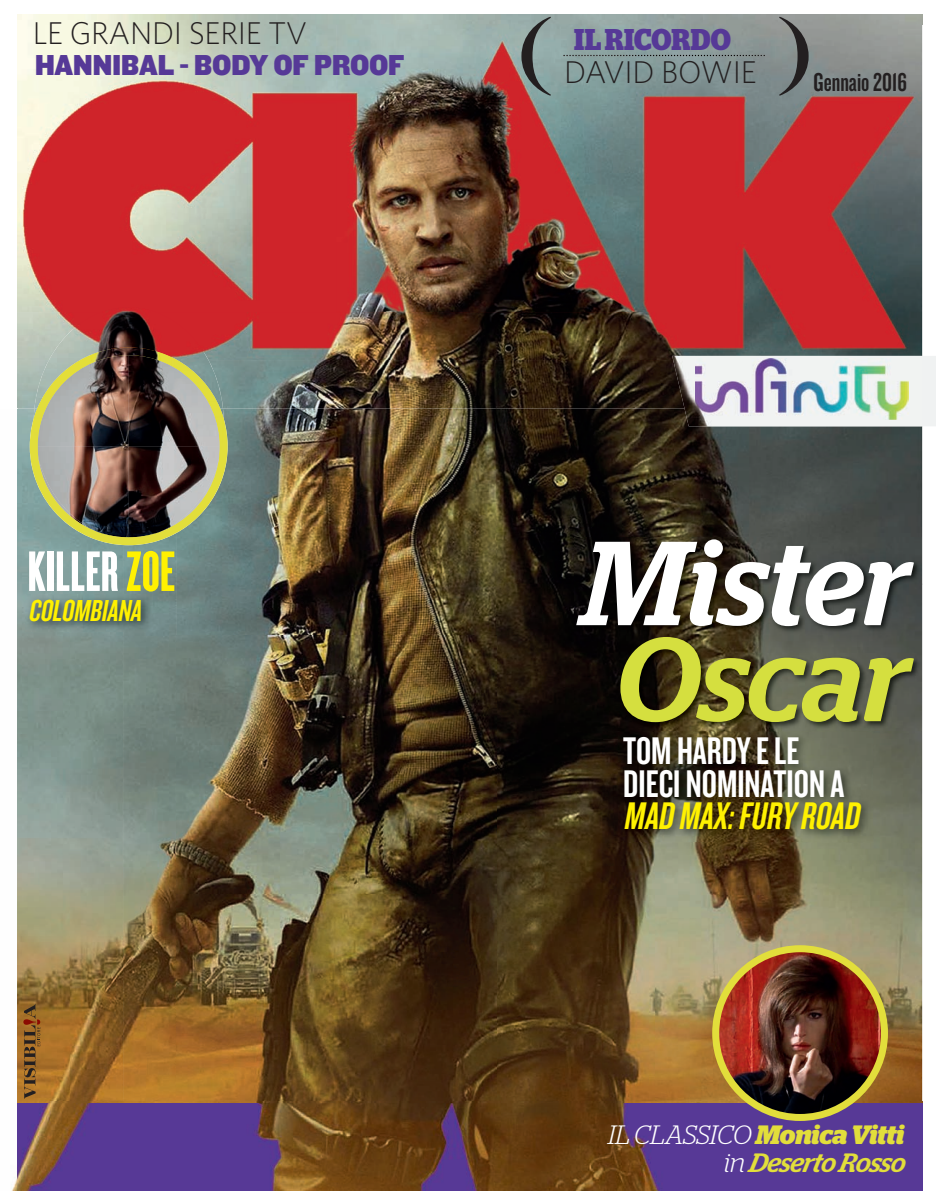
<style>
.page{position:relative;width:936px;height:1191px;background:#fff}
.page>*{position:absolute;margin:0;border:0;box-sizing:border-box;transform-origin:0 0}
.t1{font:italic 500 119.1px "Stag";color:#fff}
.t2{font:italic 500 119.1px "Stag";letter-spacing:-.005em;color:#d5df3f}
.t3{font:700 85.05px "Chronicle Display";color:#231f20}
.t4{font:59.25px "Cyclone Layers Background";letter-spacing:.01em;color:#fff}
.t5{font:40.05px/32.5px "Knockout 48 Featherweight";color:#fff}
.t6{font:italic 40.05px "Knockout 48 Featherweight";color:#fff101}
.t7{font:300 31.5px "Whitney";letter-spacing:-.01em;color:#231f20}
.t8{font:italic 31.5px "Knockout 48 Featherweight";color:#fff101}
.t9{font:30px "Knockout 72 Full Cruiserwt";letter-spacing:-.02em;color:#563997;scale:.87 1}
.t10{font:700 30px "Stag";letter-spacing:.01em;color:#563997;scale:.9 1}
.t11{font:26.85px "Knockout 48 Featherweight";color:#231f20}
.t12{font:italic 300 26.55px/27.6px "Stag";color:#fff;text-align:right}
.s1{color:#fff101}
.s2{font-weight:700;color:#e2de3b}
.s3{font-weight:500;color:#e2de3b}
</style>
<div class="page">
<svg style="left:922px;top:356px;width:13px;height:70px"></svg>
<img style="left:17px;top:1101px;width:905px;height:90px">
<img style="left:17px;top:15px;width:905px;height:345px">
<img style="left:17px;top:408px;width:53px;height:693px">
<img style="left:177px;top:408px;width:319px;height:693px">
<img style="left:496px;top:408px;width:426px;height:176px">
<img style="left:70px;top:545px;width:53px;height:556px">
<img style="left:123px;top:545px;width:54px;height:556px">
<img style="left:496px;top:584px;width:106px;height:517px">
<img style="left:869px;top:584px;width:53px;height:517px">
<img style="left:602px;top:730px;width:267px;height:9px">
<img style="left:602px;top:739px;width:53px;height:362px">
<img style="left:655px;top:841px;width:214px;height:260px">
<img style="left:227px;top:360px;width:445px;height:48px">
<img style="left:672px;top:356px;width:250px;height:70px">
<img style="left:695px;top:358px;width:212px;height:62px">
<img style="left:712px;top:945px;width:175px;height:176px">
<img style="left:574px;top:538px;width:347px;height:192px">
<img style="left:618px;top:732px;width:254px;height:109px">
<img style="left:26px;top:594px;width:126px;height:37px">
<svg style="left:30px;top:347px;width:197px;height:198px;background:#95aa83"></svg>
<img style="left:563px;top:55px;width:201px;height:1px">
<svg style="left:23px;top:1003px;width:17px;height:96px;background:#865925"></svg>
<img style="left:50px;top:307px;width:126px;height:40px">
<img style="left:176px;top:322px;width:47px;height:37px">
<img style="left:34px;top:358px;width:4px;height:37px">
<img style="left:38px;top:355px;width:182px;height:182px">
<img style="left:44px;top:347px;width:132px;height:48px">
<img style="left:176px;top:359px;width:48px;height:100px">
<img style="left:34px;top:395px;width:19px;height:64px">
<img style="left:99px;top:532px;width:60px;height:6px">
<svg style="left:779px;top:17px;width:29px;height:79px;background:#889191"></svg>
<p class="t7" style="left:33px;top:12px;width:276px">LE GRANDI SERIE TV</p>
<p class="t9" style="left:35px;top:46px;width:426px">HANNIBAL - BODY OF PROOF</p>
<h2 class="t3" style="left:515px;top:-17px;width:34px">(</h2>
<p class="t10" style="left:574px;top:22px;width:175px">IL RICORDO</p>
<p class="t7" style="left:564px;top:51px;width:194px">DAVID BOWIE</p>
<p class="t11" style="left:813px;top:65px;width:95px">Gennaio 2016</p>
<h3 class="t4" style="left:28px;top:531px;width:149px">KILLER <span class="s1">ZOE</span></h3>
<p class="t8" style="left:28px;top:590px;width:121px">COLOMBIANA</p>
<h1 class="t1" style="left:582px;top:513px;width:328px">Mister</h1>
<h1 class="t2" style="left:616px;top:609px;width:293px">Oscar</h1>
<h3 class="t5" style="left:623px;top:733px;width:222px">TOM HARDY E LE<br>DIECI NOMINATION A</h3>
<h3 class="t6" style="left:623px;top:791px;width:245px">MADMAX:FURYROAD</h3>
<p class="t12" style="left:608px;top:1120px;width:303px">IL CLASSICO <span class="s2">Monica Vitti </span>in<span class="s3">Deserto Rosso</span></p>
</div>
